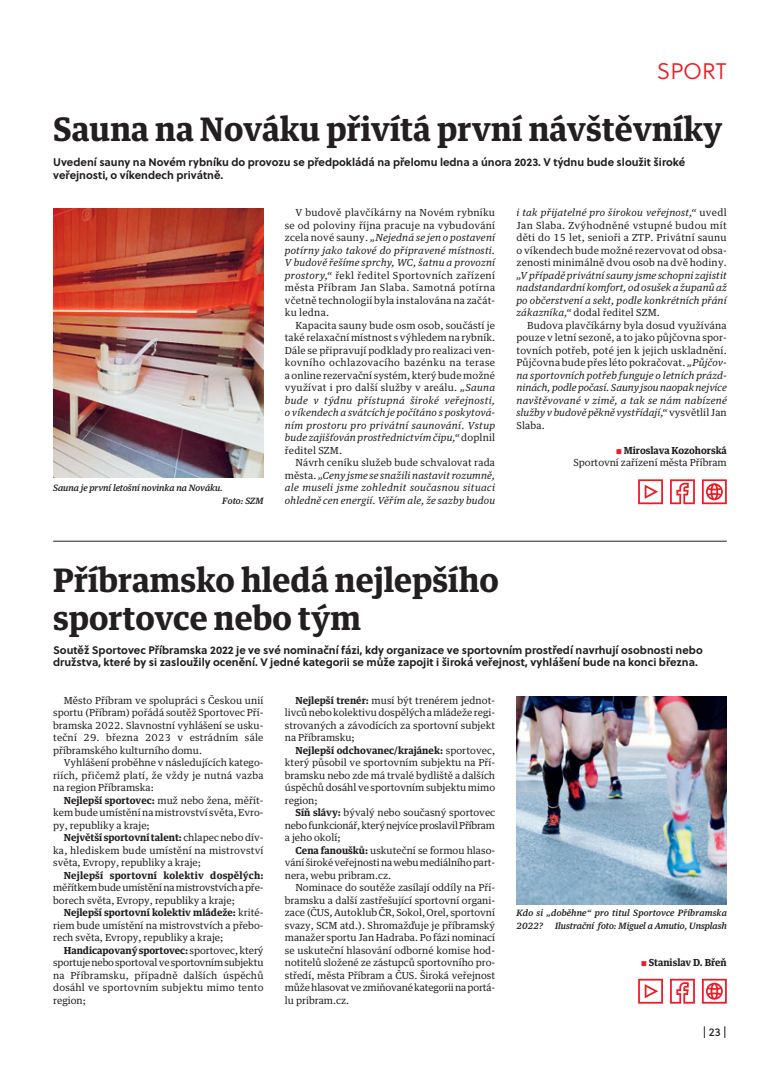
<style>
.page{position:relative;width:780px;height:1088px;background:#fff}
.page>*{position:absolute;margin:0;border:0;box-sizing:border-box;transform-origin:0 0}
.t1{font:700 32.5px/37.5px "Guardian Text Egyp";color:#231f20}
.t2{font:22.5px "Soleil Lt";letter-spacing:-.005em;color:#ed1c24}
.t3{font:11.25px "Soleil Bk";color:#231f20}
.t4{font:700 11px/12.5px "Soleil";color:#231f20}
.t5{font:9.75px/12.5px "Guardian Text Egyp";color:#231f20;text-align:justify}
.t6{font:italic 9.75px/12.5px "Guardian Text Egyp";letter-spacing:.015em;color:#231f20;text-align:justify}
.t7{font:9.75px/12.5px "Guardian Text Egyp";letter-spacing:-.02em;color:#231f20}
.t8{font:700 9.75px "Guardian Text Egyp";letter-spacing:.02em;color:#231f20}
.t9{font:700 9.75px "Guardian Text Egyp";color:#231f20}
.t10{font:italic 500 8.75px/12.5px "Guardian Text Egyp";color:#231f20}
.t11{font:italic 500 8.75px/12.5px "Guardian Text Egyp";letter-spacing:.02em;color:#231f20}
.s1{font-style:italic}
.s2{font-style:normal}
.s3{font-family:"Soleil Bk";font-size:9.62px;color:#ed1c24}
.s4{font-weight:700}
.s5{font-family:"Soleil Bk";font-weight:400;font-size:9.62px;color:#ed1c24}
</style>
<div class="page">
<img style="left:53px;top:209px;width:210px;height:269px">
<svg style="left:638px;top:479px;width:25px;height:25px"></svg>
<svg style="left:670px;top:479px;width:24px;height:25px"></svg>
<svg style="left:702px;top:479px;width:24px;height:25px"></svg>
<img style="left:516px;top:697px;width:210px;height:207px">
<svg style="left:638px;top:979px;width:25px;height:24px"></svg>
<svg style="left:670px;top:979px;width:24px;height:24px"></svg>
<svg style="left:702px;top:979px;width:24px;height:24px"></svg>
<hr style="left:53px;top:541px;width:673px;height:1px;background:#231f20">
<h2 class="t2" style="left:656px;top:58px;width:71px">SPORT</h2>
<h1 class="t1" style="left:53px;top:113px;width:671px">Sauna na Nováku přivítá první návštěvníky</h1>
<p class="t4" style="left:53px;top:157px;width:633px">Uvedení sauny na Novém rybníku do provozu se předpokládá na přelomu ledna a února 2023. V týdnu bude sloužit široké veřejnosti, o víkendech privátně.</p>
<p class="t10" style="left:222px;top:482px;width:43px;text-indent:-169px">Sauna je první letošní novinka na Nováku.<br>Foto: SZM</p>
<p class="t5" style="left:285px;top:207px;width:212px;text-indent:11px">V budově plavčíkárny na Novém rybníku se od poloviny října pracuje na vybudování zcela nové sauny. <span class="s1">„Nejedná se jen o postavení potírny jako takové do připravené místnosti.<br>V budově řešíme sprchy, WC, šatnu a provozní prostory,“</span> řekl ředitel Sportovních zařízení města Příbram Jan Slaba. Samotná potírna včetně technologií byla instalována na začát&shy;ku ledna.</p>
<p class="t5" style="left:285px;top:320px;width:212px;text-indent:11px">Kapacita sauny bude osm osob, součástí je také relaxační místnost s výhledem na rybník.<br>Dále se připravují podklady pro realizaci ven&shy;kovního ochlazovacího bazénku na terase a online rezervační systém, který bude možné využívat i pro další služby v areálu. <span class="s1">„Sauna bude v týdnu přístupná široké veřejnosti, o víkendech a svátcích je počítáno s poskytová&shy;ním prostoru pro privátní saunování. Vstup bude zajišťován prostřednictvím čipu,“</span> doplnil ředitel SZM.</p>
<p class="t6" style="left:285px;top:457px;width:212px;text-indent:11px"><span class="s2">Návrh ceníku služeb bude schvalovat rada města.</span> „Ceny jsme se snažili nastavit rozumně, ale museli jsme zohlednit současnou situaci ohledně cen energií. Věřím ale, že sazby budou</p>
<p class="t5" style="left:516px;top:207px;width:212px"><span class="s1">i tak přijatelné pro širokou veřejnost,“</span> uvedl Jan Slaba. Zvýhodněné vstupné budou mít děti do 15 let, senioři a ZTP. Privátní saunu o víkendech bude možné rezervovat od obsa&shy;zenosti minimálně dvou osob na dvě hodiny.</p>
<p class="t6" style="left:516px;top:270px;width:212px">„V případě privátní sauny jsme schopni zajistit nadstandardní komfort, od osušek a županů až po občerstvení a sekt, podle konkrétních přání zákazníka,“ <span class="s2">dodal ředitel SZM.</span></p>
<p class="t5" style="left:516px;top:320px;width:212px;text-indent:11px">Budova plavčíkárny byla dosud využívána pouze v letní sezoně, a to jako půjčovna spor&shy;tovních potřeb, poté jen k jejich uskladnění.<br>Půjčovna bude přes léto pokračovat. <span class="s1">„Půjčov&shy;na sportovních potřeb funguje o letních prázd&shy;ninách, podle počasí. Sauny jsou naopak nejvíce navštěvované v zimě, a tak se nám nabízené služby v budově pěkně vystřídají,“</span> vysvětlil Jan Slaba.</p>
<p class="t5" style="left:573px;top:445px;width:155px;text-align:right"><span class="s3">S</span> <span class="s4">Miroslava Kozohorská<br></span>Sportovní zařízení města Příbram</p>
<h1 class="t1" style="left:53px;top:564px;width:447px">Příbramsko hledá nejlepšího sportovce nebo tým</h1>
<p class="t4" style="left:53px;top:644px;width:651px">Soutěž Sportovec Příbramska 2022 je ve své nominační fázi, kdy organizace ve sportovním prostředí navrhují osobnosti nebo družstva, které by si zasloužily ocenění. V jedné kategorii se může zapojit i široká veřejnost, vyhlášení bude na konci března.</p>
<p class="t5" style="left:53px;top:695px;width:212px;text-indent:11px">Město Příbram ve spolupráci s Českou unií sportu (Příbram) pořádá soutěž Sportovec Pří&shy;bramska 2022. Slavnostní vyhlášení se usku&shy;teční 29. března 2023 v estrádním sále příbramského kulturního domu.</p>
<p class="t5" style="left:53px;top:757px;width:212px;text-indent:11px">Vyhlášení proběhne v následujících katego&shy;riích, přičemž platí, že vždy je nutná vazba na region Příbramska:</p>
<p class="t5" style="left:53px;top:795px;width:212px;text-indent:11px"><span class="s4">Nejlepší sportovec:</span> muž nebo žena, měřít&shy;kem bude umístění na mistrovství světa, Evro&shy;py, republiky a kraje;</p>
<p class="t5" style="left:53px;top:832px;width:212px;text-indent:11px"><span class="s4">Největší sportovní talent:</span> chlapec nebo dív&shy;ka, hlediskem bude umístění na mistrovství světa, Evropy, republiky a kraje;</p>
<p class="t8" style="left:64px;top:871px;width:201px">Nejlepší sportovní kolektiv dospělých:</p>
<p class="t7" style="left:53px;top:882px;width:212px">měřítkem bude umístění na mistrovstvích a pře&shy;borech světa, Evropy, republiky a kraje;</p>
<p class="t5" style="left:53px;top:907px;width:212px;text-indent:11px"><span class="s4">Nejlepší sportovní kolektiv mládeže:</span> krité&shy;riem bude umístění na mistrovstvích a přebo&shy;rech světa, Evropy, republiky a kraje;</p>
<p class="t5" style="left:53px;top:945px;width:212px;text-indent:11px"><span class="s4">Handicapovaný sportovec:</span> sportovec, který sportuje nebo sportoval ve sportovním subjektu na Příbramsku, případně dalších úspěchů dosáhl ve sportovním subjektu mimo tento region;</p>
<p class="t5" style="left:285px;top:695px;width:212px;text-indent:11px"><span class="s4">Nejlepší trenér:</span> musí být trenérem jednot&shy;livců nebo kolektivu dospělých a mládeže regi&shy;strovaných a závodících za sportovní subjekt na Příbramsku;</p>
<p class="t5" style="left:285px;top:745px;width:212px;text-indent:11px"><span class="s4">Nejlepší odchovanec/krajánek:</span> sportovec, který působil ve sportovním subjektu na Pří&shy;bramsku nebo zde má trvalé bydliště a dalších úspěchů dosáhl ve sportovním subjektu mimo region;</p>
<p class="t5" style="left:285px;top:807px;width:212px;text-indent:11px"><span class="s4">Síň slávy:</span> bývalý nebo současný sportovec nebo funkcionář, který nejvíce proslavil Příbram a jeho okolí;</p>
<p class="t5" style="left:285px;top:845px;width:212px;text-indent:11px"><span class="s4">Cena fanoušků:</span> uskuteční se formou hlaso&shy;vání široké veřejnosti na webu mediálního part&shy;nera, webu pribram.cz.</p>
<p class="t5" style="left:285px;top:882px;width:212px;text-indent:11px">Nominace do soutěže zasílají oddíly na Pří&shy;bramsku a další zastřešující sportovní organi&shy;zace (ČUS, Autoklub ČR, Sokol, Orel, sportovní svazy, SCM atd.). Shromažďuje je příbramský manažer sportu Jan Hadraba. Po fázi nominací se uskuteční hlasování odborné komise hod&shy;notitelů složené ze zástupců sportovního pro&shy;středí, města Příbram a ČUS. Široká veřejnost může hlasovat ve zmiňované kategorii na portá&shy;lu pribram.cz.</p>
<p class="t11" style="left:516px;top:907px;width:212px">Kdo si „doběhne“ pro titul Sportovce Příbramska<br>2022?</p>
<p class="t10" style="left:555px;top:920px;width:173px">Ilustrační foto: Miguel a Amutio, Unsplash</p>
<p class="t9" style="left:641px;top:958px;width:87px"><span class="s5">S</span> Stanislav D. Břeň</p>
<p class="t3" style="left:702px;top:1026px;width:26px">| 23|</p>
</div>
